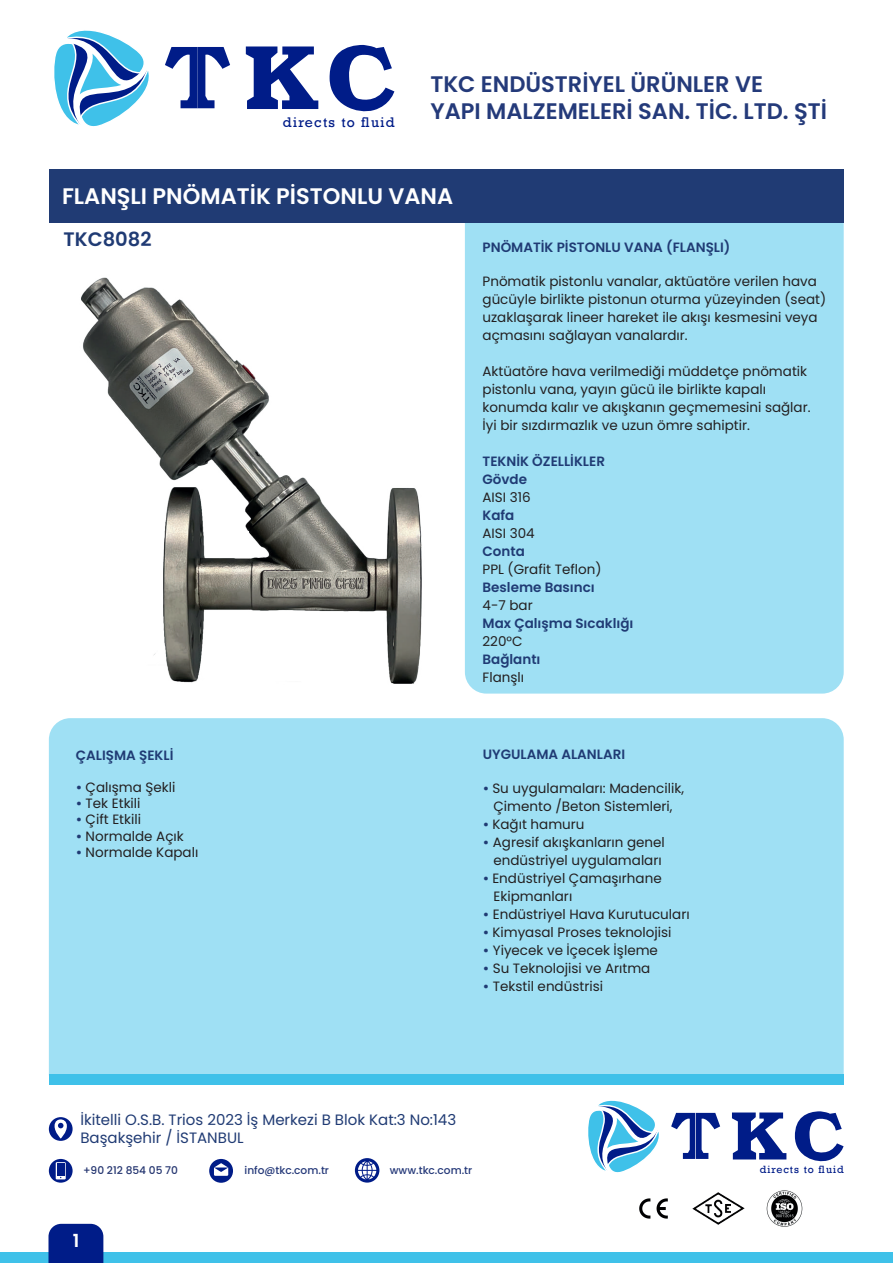
<style>
.page{position:relative;width:893px;height:1263px;background:#fff}
.page>*{position:absolute;margin:0;border:0;box-sizing:border-box;transform-origin:0 0}
.t1{font:600 22.5px/27px "Poppins";color:#243a7a}
.t2{font:600 22.5px "Poppins";color:#fff}
.t3{font:600 19.5px "Poppins";color:#203b74}
.t4{font:600 18px "Poppins";color:#fff}
.t5{font:15px/18px "Poppins";color:#203b74}
.t6{font:13.5px/18px "Poppins";color:#231f20}
.t7{font:600 13.5px/18px "Poppins";color:#203b74}
.t8{font:13.05px "Rockwell";letter-spacing:.1em;color:#001c88}
.t9{font:500 10.65px "Poppins";color:#253979}
.t10{font:500 10.65px "Poppins";color:#23346f}
.t11{font:9.9px "Rockwell";letter-spacing:.1em;color:#001c88}
.s1{font-weight:600;color:#203b74}
</style>
<div class="page">
<div style="left:505px;top:222px;width:339px;height:472px;background:#9fe0f4"></div>
<div style="left:49px;top:718px;width:795px;height:356px;background:#9fe0f4"></div>
<div style="left:49px;top:1074px;width:795px;height:11px;background:#3fc1e9"></div>
<div style="left:49px;top:169px;width:795px;height:53px;background:#203b74"></div>
<svg style="left:54px;top:30px;width:95px;height:97px"></svg>
<svg style="left:165px;top:47px;width:65px;height:61px"></svg>
<svg style="left:246px;top:46px;width:72px;height:63px"></svg>
<svg style="left:329px;top:45px;width:65px;height:67px"></svg>
<svg style="left:588px;top:1100px;width:71px;height:73px"></svg>
<svg style="left:671px;top:1113px;width:49px;height:46px"></svg>
<svg style="left:732px;top:1112px;width:54px;height:47px"></svg>
<svg style="left:795px;top:1111px;width:48px;height:51px"></svg>
<svg style="left:49px;top:1159px;width:24px;height:24px"></svg>
<svg style="left:209px;top:1159px;width:24px;height:24px"></svg>
<svg style="left:355px;top:1158px;width:24px;height:24px"></svg>
<svg style="left:49px;top:1117px;width:24px;height:24px"></svg>
<img style="left:766px;top:1190px;width:37px;height:37px">
<img style="left:692px;top:1193px;width:52px;height:31px">
<img style="left:639px;top:1198px;width:29px;height:21px">
<div style="left:0;top:1252px;width:893px;height:11px;background:#3fc1e9"></div>
<div style="left:49px;top:1224px;width:54px;height:39px;background:#001c88"></div>
<img style="left:48px;top:222px;width:457px;height:635px">
<p class="t8" style="left:283px;top:115px;width:113px">directs to fluid</p>
<h1 class="t1" style="left:430px;top:70px;width:398px">TKC ENDÜSTRİYEL ÜRÜNLER VE<br>YAPI MALZEMELERİ SAN. TİC. LTD. ŞTİ</h1>
<h1 class="t2" style="left:62px;top:183px;width:393px">FLANŞLI PNÖMATİK PİSTONLU VANA</h1>
<h2 class="t3" style="left:64px;top:228px;width:90px">TKC8082</h2>
<p class="t7" style="left:76px;top:746px;width:99px">ÇALIŞMA ŞEKLİ</p>
<p class="t6" style="left:76px;top:778px;width:101px"><span class="s1">•</span> Çalışma Şekli</p>
<p class="t6" style="left:76px;top:794px;width:66px"><span class="s1">•</span> Tek Etkili</p>
<p class="t6" style="left:76px;top:811px;width:67px"><span class="s1">•</span> Çift Etkili</p>
<p class="t6" style="left:76px;top:827px;width:109px"><span class="s1">•</span> Normalde Açık</p>
<p class="t6" style="left:76px;top:843px;width:124px"><span class="s1">•</span> Normalde Kapalı</p>
<p class="t7" style="left:483px;top:238px;width:249px">PNÖMATİK PİSTONLU VANA (FLANŞLI)</p>
<p class="t6" style="left:483px;top:273px;width:345px">Pnömatik pistonlu vanalar, aktüatöre verilen hava gücüyle birlikte pistonun oturma yüzeyinden (seat) uzaklaşarak lineer hareket ile akışı kesmesini veya açmasını sağlayan vanalardır.</p>
<p class="t6" style="left:483px;top:363px;width:330px">Aktüatöre hava verilmediği müddetçe pnömatik pistonlu vana, yayın gücü ile birlikte kapalı konumda kalır ve akışkanın geçmemesini sağlar.<br>İyi bir sızdırmazlık ve uzun ömre sahiptir.</p>
<p class="t7" style="left:483px;top:453px;width:124px">TEKNİK ÖZELLİKLER<br>Gövde</p>
<p class="t6" style="left:483px;top:489px;width:50px">AISI 316</p>
<p class="t7" style="left:483px;top:507px;width:33px">Kafa</p>
<p class="t6" style="left:483px;top:525px;width:54px">AISI 304</p>
<p class="t7" style="left:483px;top:543px;width:44px">Conta</p>
<p class="t6" style="left:483px;top:561px;width:120px">PPL (Grafit Teflon)</p>
<p class="t7" style="left:483px;top:579px;width:114px">Besleme Basıncı</p>
<p class="t6" style="left:483px;top:597px;width:52px">4-7 bar</p>
<p class="t7" style="left:483px;top:615px;width:152px">Max Çalışma Sıcaklığı</p>
<p class="t6" style="left:483px;top:633px;width:41px">220°C</p>
<p class="t7" style="left:483px;top:651px;width:59px">Bağlantı</p>
<p class="t6" style="left:483px;top:669px;width:43px">Flanşlı</p>
<p class="t7" style="left:483px;top:745px;width:144px">UYGULAMA ALANLARI</p>
<p class="t6" style="left:483px;top:779px;width:203px;text-align:center"><span class="s1">•</span> Su uygulamaları: Madencilik,<br>Çimento /Beton Sistemleri,</p>
<p class="t6" style="left:483px;top:815px;width:103px"><span class="s1">•</span> Kağıt hamuru</p>
<p class="t6" style="left:483px;top:833px;width:184px;text-align:center"><span class="s1">•</span> Agresif akışkanların genel endüstriyel uygulamaları</p>
<p class="t6" style="left:493px;top:869px;width:170px;text-indent:-11px"><span class="s1">•</span> Endüstriyel Çamaşırhane<br>Ekipmanları</p>
<p class="t6" style="left:483px;top:905px;width:208px"><span class="s1">•</span> Endüstriyel Hava Kurutucuları</p>
<p class="t6" style="left:483px;top:923px;width:190px"><span class="s1">•</span> Kimyasal Proses teknolojisi</p>
<p class="t6" style="left:483px;top:941px;width:177px"><span class="s1">•</span> Yiyecek ve İçecek İşleme</p>
<p class="t6" style="left:483px;top:959px;width:169px"><span class="s1">•</span> Su Teknolojisi ve Arıtma</p>
<p class="t6" style="left:483px;top:977px;width:122px"><span class="s1">•</span> Tekstil endüstrisi</p>
<p class="t5" style="left:80px;top:1110px;width:377px">İkitelli O.S.B. Trios 2023 İş Merkezi B Blok Kat:3 No:143<br>Başakşehir / İSTANBUL</p>
<p class="t10" style="left:83px;top:1164px;width:96px">+90 212 854 05 70</p>
<p class="t9" style="left:245px;top:1164px;width:86px">info@tkc.com.tr</p>
<p class="t9" style="left:390px;top:1164px;width:84px">www.tkc.com.tr</p>
<h3 class="t4" style="left:73px;top:1230px;width:8px">1</h3>
<p class="t11" style="left:760px;top:1164px;width:86px">directs to fluid</p>
</div>
